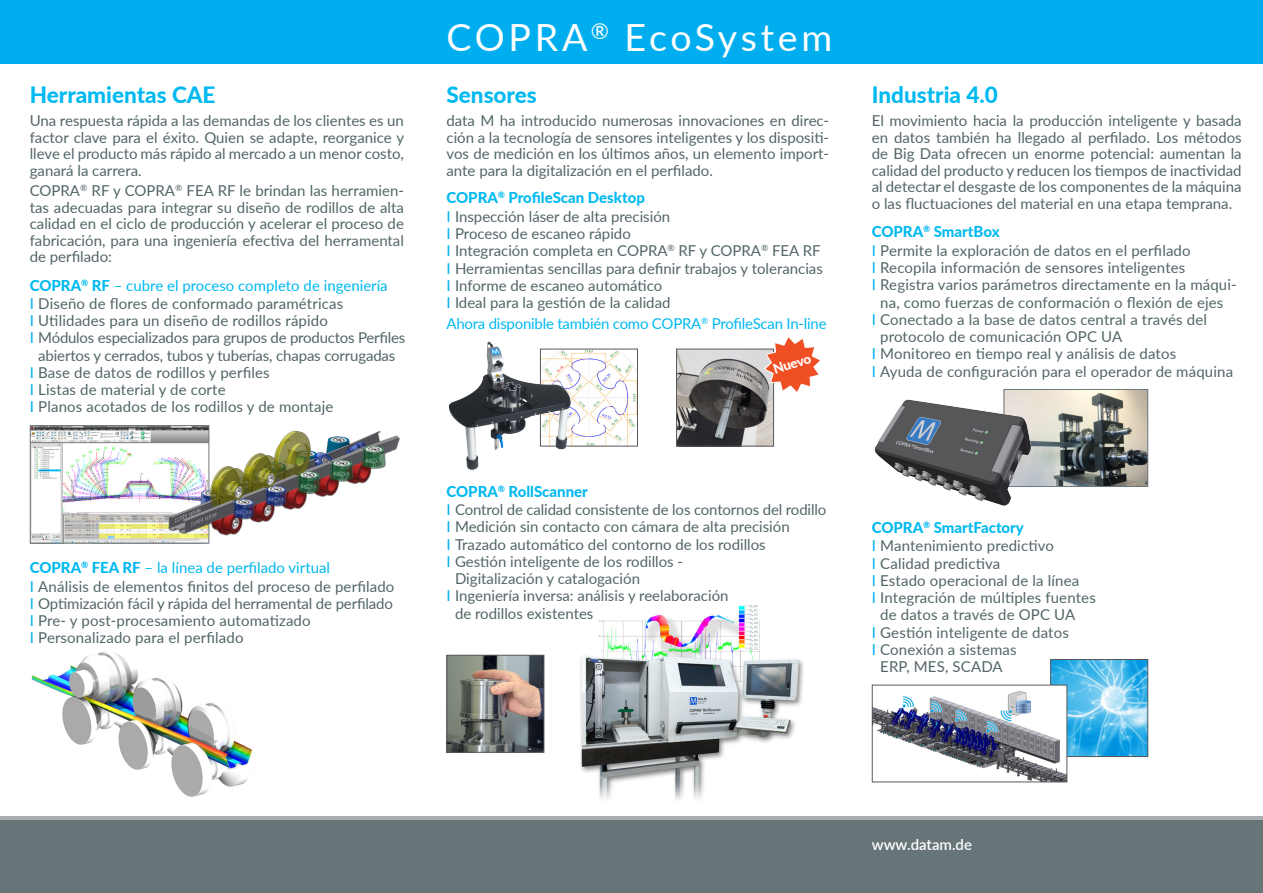
<style>
.page{position:relative;width:1263px;height:893px;background:#fff}
.page>*{position:absolute;margin:0;border:0;box-sizing:border-box;transform-origin:0 0}
.t1{font:37.5px "Lato";letter-spacing:.095em;color:#fff}
.t2{font:800 22.5px "Lato";color:#00b9f1}
.t3{font:15px/16.5px "Lato";color:#526568;text-align:justify}
.t4{font:15px "Lato";letter-spacing:-.015em;color:#00b9f1}
.t5{font:800 15px "Lato";color:#00b9f1}
.t6{font:600 15px "Lato";color:#fff}
.t7{font:800 13.5px "Lato";color:#fff}
.s1{font-weight:800}
.s2{color:#00aeef}
.s3{font-weight:800;color:#00b9f1}
.s4{color:#00b9f1}
</style>
<div class="page">
<div style="left:0;top:0;width:1263px;height:64px;background:#00aeef"></div>
<svg style="left:0;top:816px;width:1263px;height:5px;fill:#abafb2"></svg>
<div style="left:0;top:821px;width:1263px;height:72px;background:#677478"></div>
<img style="left:32px;top:427px;width:135px;height:114px">
<div style="left:30px;top:425px;width:179px;height:118px;border:1px solid #6e7a7d"></div>
<img style="left:584px;top:351px;width:52px;height:93px">
<div style="left:540px;top:349px;width:98px;height:97px;border:1px solid #58595b"></div>
<img style="left:1005px;top:391px;width:141px;height:94px">
<div style="left:1003px;top:389px;width:145px;height:98px;border:1px solid #6e7a7d"></div>
<img style="left:1052px;top:661px;width:94px;height:94px">
<div style="left:1050px;top:659px;width:98px;height:98px;border:1px solid #58595b"></div>
<img style="left:874px;top:393px;width:164px;height:113px">
<img style="left:580px;top:605px;width:224px;height:195px">
<img style="left:448px;top:657px;width:94px;height:94px">
<div style="left:446px;top:655px;width:98px;height:98px;border:1px solid #58595b"></div>
<img style="left:448px;top:341px;width:136px;height:129px">
<img style="left:167px;top:425px;width:232px;height:117px">
<img style="left:31px;top:651px;width:222px;height:146px">
<img style="left:678px;top:351px;width:94px;height:93px">
<div style="left:676px;top:349px;width:98px;height:97px;border:1px solid #58595b"></div>
<svg style="left:764px;top:337px;width:56px;height:57px"></svg>
<img style="left:874px;top:687px;width:191px;height:93px">
<div style="left:872px;top:685px;width:195px;height:97px;border:1px solid #58595b"></div>
<h2 class="t2" style="left:30px;top:78px;width:187px">Herramientas CAE</h2>
<p class="t3" style="left:30px;top:112px;width:376px">Una respuesta rápida a las demandas de los clientes es un factor clave para el éxito. Quien se adapte, reorganice y lleve el producto más rápido al mercado a un menor costo, ganará la carrera.</p>
<p class="t3" style="left:30px;top:182px;width:376px">COPRA<sup>®</sup> RF y COPRA<sup>®</sup> FEA RF le brindan las herramien&shy;tas adecuadas para integrar su diseño de rodillos de alta calidad en el ciclo de producción y acelerar el proceso de fabricación, para una ingeniería efectiva del herramental de perfilado:</p>
<p class="t4" style="left:30px;top:274px;width:359px"><span class="s1">COPRA</span><sup>®</sup> <span class="s1">RF</span> – cubre el proceso completo de ingeniería</p>
<p class="t3" style="left:30px;top:295px;width:315px"><span class="s2">I</span> Diseño de flores de conformado paramétricas</p>
<p class="t3" style="left:30px;top:312px;width:300px"><span class="s2">I</span> Utilidades para un diseño de rodillos rápido</p>
<p class="t3" style="left:30px;top:329px;width:377px"><span class="s2">I</span> Módulos especializados para grupos de productos Perfiles</p>
<p class="t3" style="left:38px;top:346px;width:359px">abiertos y cerrados, tubos y tuberías, chapas corrugadas</p>
<p class="t3" style="left:30px;top:364px;width:241px"><span class="s2">I</span> Base de datos de rodillos y perfiles</p>
<p class="t3" style="left:30px;top:381px;width:197px"><span class="s2">I</span> Listas de material y de corte</p>
<p class="t3" style="left:30px;top:398px;width:305px"><span class="s2">I</span> Planos acotados de los rodillos y de montaje</p>
<p class="t3" style="left:30px;top:558px;width:366px;line-height:17.5px;text-align:left"><span class="s3">COPRA</span><sup>®</sup> <span class="s3">FEA RF</span> <span class="s4">– la línea de perfilado virtual<br></span><span class="s2">I</span> Análisis de elementos finitos del proceso de perfilado <span class="s2">I</span> Optimización fácil y rápida del herramental de perfilado <span class="s2">I</span> Pre- y post-procesamiento automatizado<br><span class="s2">I</span> Personalizado para el perfilado</p>
<h1 class="t1" style="left:446px;top:11px;width:387px">COPRA<sup>®</sup> EcoSystem</h1>
<h2 class="t2" style="left:446px;top:78px;width:92px">Sensores</h2>
<p class="t3" style="left:446px;top:112px;width:384px">data M ha introducido numerosas innovaciones en direc&shy;ción a la tecnología de sensores inteligentes y los dispositi&shy;vos de medición en los últimos años, un elemento import&shy;ante para la digitalización en el perfilado.</p>
<p class="t3" style="left:446px;top:189px;width:378px;line-height:17.4px;text-align:left"><span class="s3">COPRA</span><sup>®</sup> <span class="s3">ProfileScan Desktop<br></span><span class="s2">I</span> Inspección láser de alta precisión<br><span class="s2">I</span> Proceso de escaneo rápido<br><span class="s2">I</span> Integración completa en COPRA<sup>®</sup> RF y COPRA<sup>®</sup> FEA RF <span class="s2">I</span> Herramientas sencillas para definir trabajos y tolerancias <span class="s2">I</span> Informe de escaneo automático<br><span class="s2">I</span> Ideal para la gestión de la calidad</p>
<p class="t4" style="left:446px;top:313px;width:382px">Ahora disponible también como COPRA<sup>®</sup> ProfileScan In-line</p>
<p class="t7" style="left:770px;top:360px;width:41px;rotate:-18deg">Nuevo</p>
<p class="t5" style="left:446px;top:480px;width:143px">COPRA<sup>®</sup> RollScanner</p>
<p class="t3" style="left:446px;top:501px;width:381px"><span class="s2">I</span> Control de calidad consistente de los contornos del rodillo</p>
<p class="t3" style="left:446px;top:518px;width:345px"><span class="s2">I</span> Medición sin contacto con cámara de alta precisión</p>
<p class="t3" style="left:446px;top:535px;width:321px"><span class="s2">I</span> Trazado automático del contorno de los rodillos</p>
<p class="t3" style="left:446px;top:553px;width:238px"><span class="s2">I</span> Gestión inteligente de los rodillos -</p>
<p class="t3" style="left:455px;top:570px;width:187px">Digitalización y catalogación</p>
<p class="t3" style="left:446px;top:587px;width:284px"><span class="s2">I</span> Ingeniería inversa: análisis y reelaboración</p>
<p class="t3" style="left:455px;top:604px;width:140px">de rodillos existentes</p>
<h2 class="t2" style="left:872px;top:78px;width:128px">Industria 4.0</h2>
<p class="t3" style="left:872px;top:112px;width:371px">El movimiento hacia la producción inteligente y basada en datos también ha llegado al perfilado. Los métodos de Big Data ofrecen un enorme potencial: aumentan la calidad del producto y reducen los tiempos de inactividad al detectar el desgaste de los componentes de la máquina o las fluctuaciones del material en una etapa temprana.</p>
<p class="t5" style="left:872px;top:221px;width:129px">COPRA<sup>®</sup> SmartBox</p>
<p class="t3" style="left:872px;top:241px;width:320px"><span class="s2">I</span> Permite la exploración de datos en el perfilado</p>
<p class="t3" style="left:872px;top:259px;width:315px"><span class="s2">I</span> Recopila información de sensores inteligentes</p>
<p class="t3" style="left:872px;top:276px;width:367px"><span class="s2">I</span> Registra varios parámetros directamente en la máqui-</p>
<p class="t3" style="left:880px;top:293px;width:345px">na, como fuerzas de conformación o flexión de ejes</p>
<p class="t3" style="left:872px;top:310px;width:337px"><span class="s2">I</span> Conectado a la base de datos central a través del</p>
<p class="t3" style="left:880px;top:328px;width:244px">protocolo de comunicación OPC UA</p>
<p class="t3" style="left:872px;top:345px;width:306px"><span class="s2">I</span> Monitoreo en tiempo real y análisis de datos</p>
<p class="t3" style="left:872px;top:362px;width:363px"><span class="s2">I</span> Ayuda de configuración para el operador de máquina</p>
<p class="t5" style="left:872px;top:516px;width:154px">COPRA<sup>®</sup> SmartFactory</p>
<p class="t3" style="left:872px;top:537px;width:184px"><span class="s2">I</span> Mantenimiento predictivo</p>
<p class="t3" style="left:872px;top:554px;width:130px"><span class="s2">I</span> Calidad predictiva</p>
<p class="t3" style="left:872px;top:571px;width:209px"><span class="s2">I</span> Estado operacional de la línea</p>
<p class="t3" style="left:872px;top:589px;width:226px"><span class="s2">I</span> Integración de múltiples fuentes</p>
<p class="t3" style="left:880px;top:606px;width:197px">de datos a través de OPC UA</p>
<p class="t3" style="left:872px;top:623px;width:199px"><span class="s2">I</span> Gestión inteligente de datos</p>
<p class="t3" style="left:872px;top:640px;width:146px"><span class="s2">I</span> Conexión a sistemas</p>
<p class="t3" style="left:880px;top:658px;width:124px">ERP, MES, SCADA</p>
<p class="t6" style="left:872px;top:833px;width:102px">www.datam.de</p>
</div>
